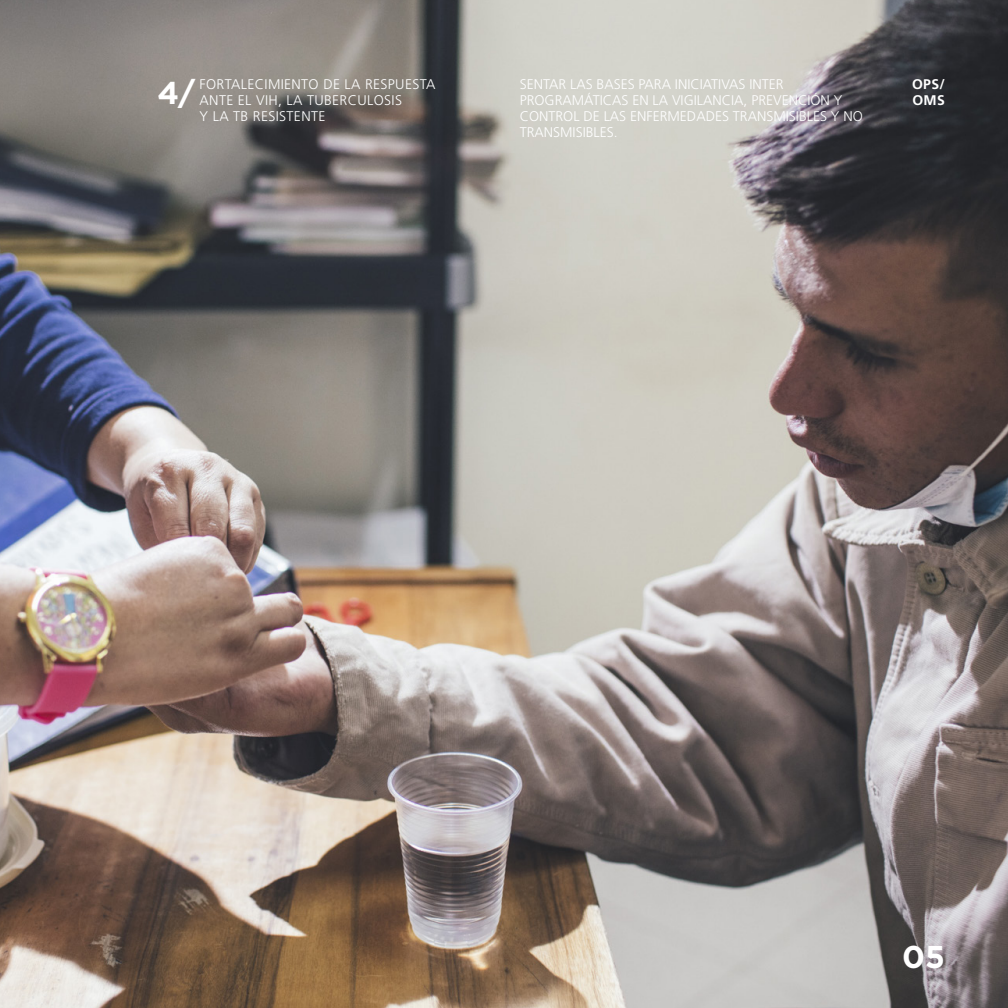
<style>
.page{position:relative;width:1008px;height:1008px;background:#fff}
.page>*{position:absolute;margin:0;border:0;box-sizing:border-box;transform-origin:0 0}
.t1{font:700 31.5px "Gotham";color:#fff}
.t2{font:300 14px/15.8px "Frutiger LT Std";color:#fff}
.t3{font:300 14px/15.8px "Frutiger LT Std";letter-spacing:.025em;color:#fff}
.t4{font:700 14px/15.8px "Frutiger LT Std";letter-spacing:.025em;color:#fff}
</style>
<div class="page">
<img style="left:0;top:0;width:1008px;height:1008px">
<h1 class="t1" style="left:158px;top:72px;width:39px">4/</h1>
<p class="t3" style="left:200px;top:77px;width:237px">FORTALECIMIENTO DE LA RESPUESTA<br>ANTE EL VIH, LA TUBERCULOSIS<br>Y LA TB RESISTENTE</p>
<p class="t2" style="left:520px;top:77px;width:345px">SENTAR LAS BASES PARA INICIATIVAS INTER PROGRAMÁTICAS EN LA VIGILANCIA, PREVENCIÓN Y CONTROL DE LAS ENFERMEDADES TRANSMISIBLES Y NO TRANSMISIBLES.</p>
<p class="t4" style="left:912px;top:77px;width:34px">OPS/<br>OMS</p>
<h1 class="t1" style="left:902px;top:936px;width:44px">05</h1>
</div>
